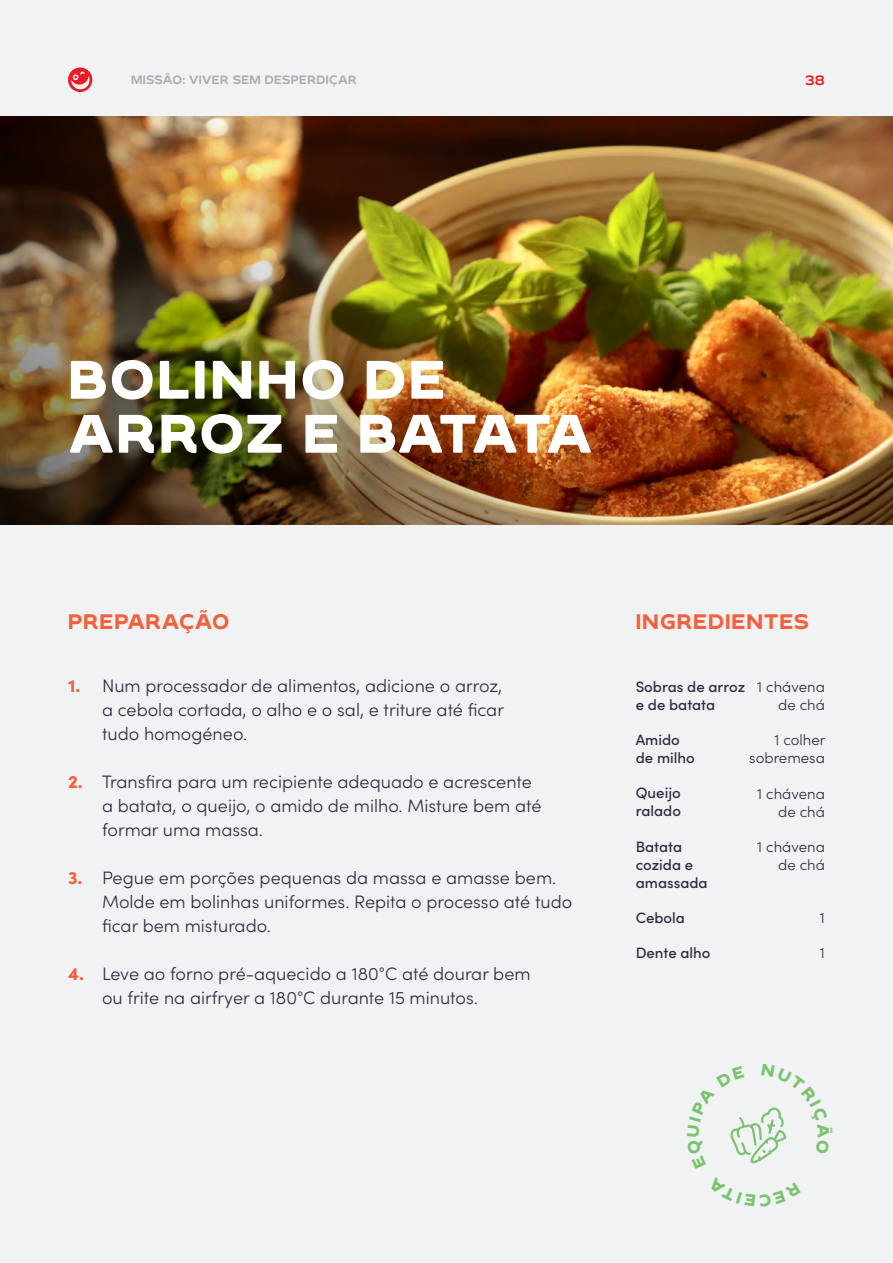
<style>
.page{position:relative;width:893px;height:1263px;background:#f1f2f3}
.page>*{position:absolute;margin:0;border:0;box-sizing:border-box;transform-origin:0 0}
.t1{font:800 54px/54px "Byrd";letter-spacing:.035em;color:#fff}
.t2{font:700 21px "Byrd";letter-spacing:.035em;color:#f2613b}
.t3{font:300 18px/24px "Sofia Pro";color:#2b2d42}
.t4{font:500 15px/18px "Sofia Pro";color:#2b2d42}
.t5{font:300 15px/18px "Sofia Pro";color:#2b2d42;text-align:right}
.t6{font:600 13.5px "Byrd";color:#ed1c24}
.t7{font:600 12px "Byrd";letter-spacing:.02em;color:#aaabb3}
.s1{font-weight:900;color:#f2613b}
</style>
<div class="page">
<svg style="left:67px;top:66px;width:26px;height:27px"></svg>
<img style="left:0;top:116px;width:893px;height:408px">
<div style="left:708px;top:1177px;width:93px;height:30px;background:#f1f2f3"></div>
<div style="left:687px;top:1064px;width:146px;height:105px;background:#f1f2f3"></div>
<p class="t7" style="left:131px;top:72px;width:227px">MISSÃO: VIVER SEM DESPERDIÇAR</p>
<p class="t6" style="left:806px;top:71px;width:21px">38</p>
<h1 class="t1" style="left:68px;top:353px;width:526px">BOLINHO DE<br>ARROZ E BATATA</h1>
<p class="t2" style="left:68px;top:606px;width:163px">PREPARAÇÃO</p>
<p class="t2" style="left:636px;top:606px;width:175px">INGREDIENTES</p>
<p class="t3" style="left:102px;top:673px;width:404px;text-align:justify;text-indent:-34px"><span class="s1">1.</span> Num processador de alimentos, adicione o arroz, a cebola cortada, o alho e o sal, e triture até ficar tudo homogéneo.</p>
<p class="t3" style="left:102px;top:769px;width:441px;text-indent:-34px"><span class="s1">2.</span> Transfira para um recipiente adequado e acrescente a batata, o queijo, o amido de milho. Misture bem até formar uma massa.</p>
<p class="t3" style="left:102px;top:865px;width:472px;text-indent:-34px"><span class="s1">3.</span> Pegue em porções pequenas da massa e amasse bem.<br>Molde em bolinhas uniformes. Repita o processo até tudo ficar bem misturado.</p>
<p class="t3" style="left:102px;top:961px;width:430px;text-indent:-34px"><span class="s1">4.</span> Leve ao forno pré-aquecido a 180°C até dourar bem ou frite na airfryer a 180°C durante 15 minutos.</p>
<p class="t4" style="left:636px;top:677px;width:111px">Sobras de arroz e de batata</p>
<p class="t4" style="left:636px;top:730px;width:61px">Amido de milho</p>
<p class="t4" style="left:636px;top:783px;width:47px">Queijo ralado</p>
<p class="t4" style="left:636px;top:837px;width:74px">Batata cozida e amassada</p>
<p class="t4" style="left:636px;top:908px;width:51px">Cebola</p>
<p class="t4" style="left:636px;top:943px;width:76px">Dente alho</p>
<p class="t5" style="left:757px;top:677px;width:69px">1 chávena de chá</p>
<p class="t5" style="left:749px;top:730px;width:78px">1 colher sobremesa</p>
<p class="t5" style="left:757px;top:784px;width:69px">1 chávena de chá</p>
<p class="t5" style="left:757px;top:837px;width:69px">1 chávena de chá</p>
<p class="t5" style="left:820px;top:908px;width:7px">1</p>
<p class="t5" style="left:820px;top:943px;width:7px">1</p>
</div>
